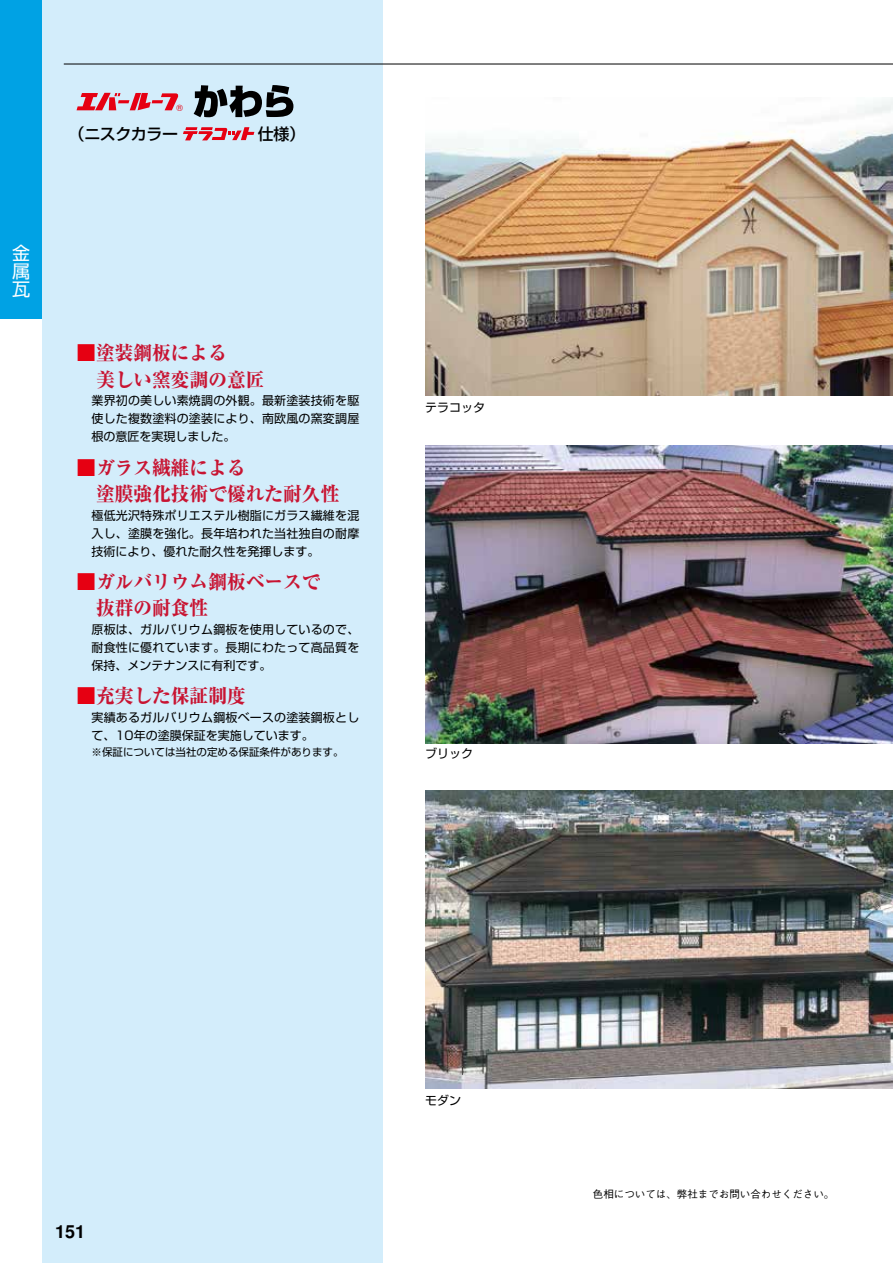
<style>
.page{position:relative;width:893px;height:1263px;background:#fff}
.page>*{position:absolute;margin:0;border:0;box-sizing:border-box;transform-origin:0 0}
.t1{font:800 19.5px/26.5px "Ryumin Pro";color:#c81432;scale:.96 1}
.t2{font:18px/18px "Shin Go Pro";color:#fff;text-align:justify}
.t3{font:700 18px "Nimbus San L";color:#000}
.t4{font:500 15.9px "Shin Go Pro";letter-spacing:-.03em;color:#000}
.t5{font:12px/18px "Shin Go Pro";letter-spacing:.015em;color:#000;text-align:justify}
.t6{font:10.5px "Shin Go Pro";color:#000}
.t7{font:500 10.5px "Gothic BBB Pr 6 N";color:#000}
.t8{font:700 9.3px "Shin Go Pro";color:#000}
.t9{font:8.7px "Helvetica";color:#e60012}
.s1{color:#e60012}
</style>
<div class="page">
<div style="left:0;top:0;width:43px;height:319px;background:#00a2e4"></div>
<div style="left:43px;top:0;width:340px;height:1263px;background:#d3edfb"></div>
<hr style="left:64px;top:64px;width:829px;height:1px;background:#000">
<svg style="left:194px;top:85px;width:99px;height:32px"></svg>
<svg style="left:77px;top:93px;width:102px;height:17px"></svg>
<img style="left:425px;top:98px;width:468px;height:297px">
<img style="left:425px;top:445px;width:468px;height:298px">
<img style="left:425px;top:791px;width:468px;height:298px">
<svg style="left:183px;top:127px;width:71px;height:13px"></svg>
<h2 class="t2" style="left:12px;top:241px;width:19px">金属瓦</h2>
<p class="t9" style="left:176px;top:101px;width:8px">®</p>
<h3 class="t4" style="left:69px;top:120px;width:111px">（ニスクカラー</h3>
<p class="t8" style="left:124px;top:126px;width:58px">ニスクカラー</p>
<h3 class="t4" style="left:258px;top:120px;width:49px">仕様）</h3>
<h1 class="t1" style="left:96px;top:338px;width:177px;text-indent:-19px"><span class="s1">■</span>塗装鋼板による<br>美しい窯変調の意匠</h1>
<p class="t5" style="left:92px;top:390px;width:269px">業界初の美しい素焼調の外観。最新塗装技術を駆使した複数塗料の塗装により、南欧風の窯変調屋根の意匠を実現しました。</p>
<h1 class="t1" style="left:96px;top:452px;width:255px;text-indent:-19px"><span class="s1">■</span>ガラス繊維による<br>塗膜強化技術で優れた耐久性</h1>
<p class="t5" style="left:92px;top:505px;width:269px">極低光沢特殊ポリエステル樹脂にガラス繊維を混入し、塗膜を強化。長年培われた当社独自の耐摩技術により、優れた耐久性を発揮します。</p>
<h1 class="t1" style="left:96px;top:567px;width:236px;text-indent:-19px"><span class="s1">■</span>ガルバリウム鋼板ベースで抜群の耐食性</h1>
<p class="t5" style="left:92px;top:619px;width:269px">原板は、ガルバリウム鋼板を使用しているので、耐食性に優れています。長期にわたって高品質を保持、メンテナンスに有利です。</p>
<h1 class="t1" style="left:77px;top:681px;width:178px"><span class="s1">■</span>充実した保証制度</h1>
<p class="t5" style="left:92px;top:707px;width:269px">実績あるガルバリウム鋼板ベースの塗装鋼板として、10年の塗膜保証を実施しています。</p>
<p class="t6" style="left:92px;top:744px;width:254px">※保証については当社の定める保証条件があります。</p>
<p class="t5" style="left:425px;top:397px;width:61px">テラコッタ</p>
<p class="t5" style="left:425px;top:743px;width:49px">ブリック</p>
<h2 class="t3" style="left:55px;top:1218px;width:32px">151</h2>
<p class="t5" style="left:425px;top:1090px;width:37px">モダン</p>
<p class="t7" style="left:593px;top:1185px;width:243px">色相については、弊社までお問い合わせください。</p>
</div>
